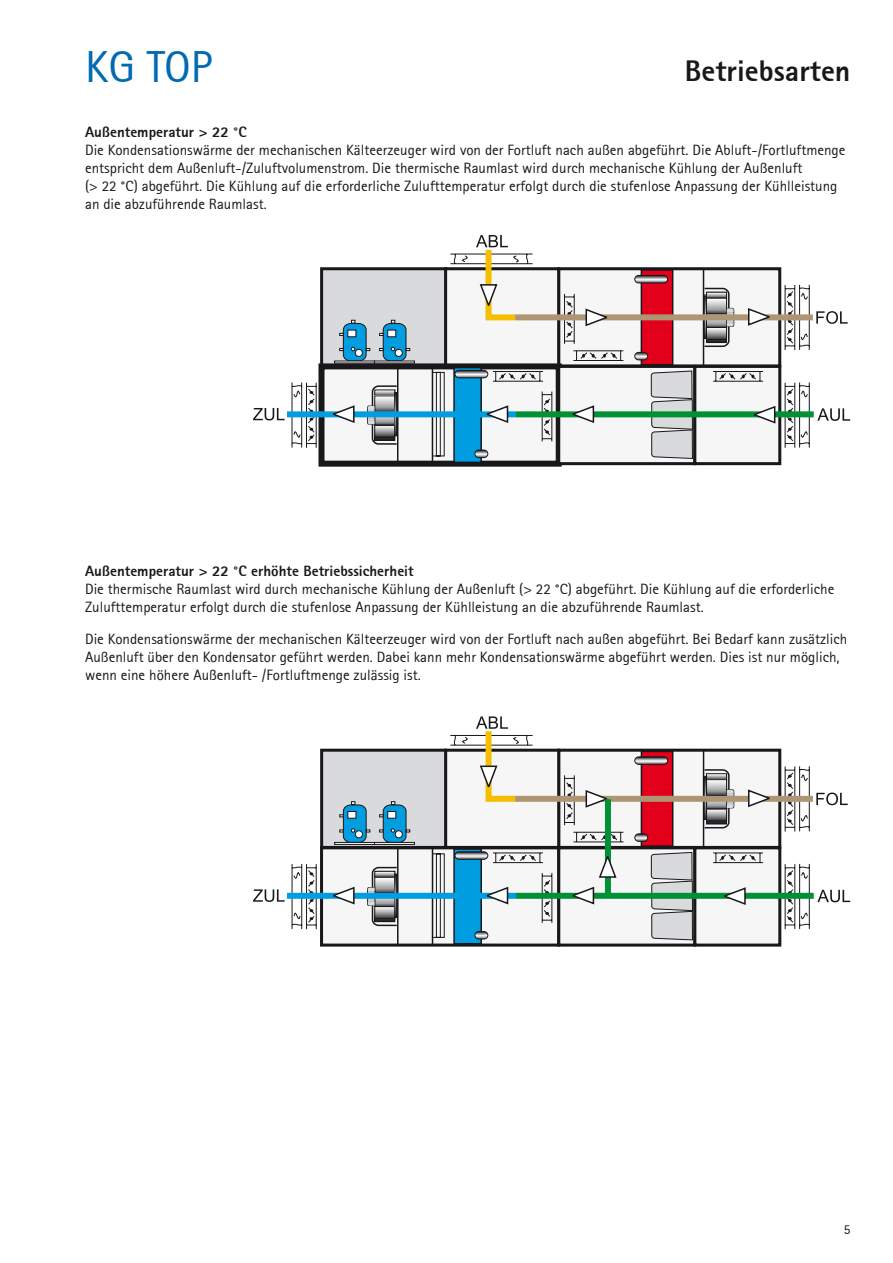
<style>
.page{position:relative;width:893px;height:1263px;background:#fff}
.page>*{position:absolute;margin:0;border:0;box-sizing:border-box;transform-origin:0 0}
.t1{font:45px "Rotis Sans Serif 55";color:#006ab2}
.t2{font:30px "Rotis Sans Serif Extra Bold 75";color:#1a171b}
.t3{font:15px/18px "Rotis Sans Serif 55";color:#1a171b}
.t4{font:15px "Rotis Sans Serif Extra Bold 75";color:#1a171b}
.t5{font:13.5px "Rotis Sans Serif 55";color:#1a171b}
</style>
<div class="page">
<svg style="left:817px;top:408px;width:33px;height:13px"></svg>
<svg style="left:253px;top:408px;width:32px;height:12px"></svg>
<div style="left:557px;top:267px;width:224px;height:100px;background:#f6f6f6;border:3px solid #1a171b"></div>
<div style="left:444px;top:267px;width:116px;height:100px;background:#f6f6f6;border:3px solid #1a171b"></div>
<div style="left:320px;top:267px;width:127px;height:100px;background:#d9dadb;border:3px solid #1a171b"></div>
<div style="left:641px;top:269px;width:32px;height:96px;background:#e2001a;border:2px solid #1a171b"></div>
<hr style="left:564px;top:294px;width:1px;height:50px;background:#1a171b">
<hr style="left:574px;top:294px;width:1px;height:50px;background:#1a171b">
<svg style="left:564px;top:296px;width:10px;height:46px"></svg>
<svg style="left:339px;top:320px;width:31px;height:41px"></svg>
<hr style="left:334px;top:361px;width:41px;height:2px;background:#fff">
<svg style="left:379px;top:320px;width:31px;height:41px"></svg>
<hr style="left:374px;top:361px;width:41px;height:2px;background:#fff">
<svg style="left:816px;top:311px;width:32px;height:13px"></svg>
<hr style="left:703px;top:268px;width:1px;height:97px;background:#1a171b">
<svg style="left:703px;top:287px;width:31px;height:61px"></svg>
<div style="left:704px;top:295px;width:3px;height:43px;border:1px solid #1a171b"></div>
<hr style="left:573px;top:360px;width:50px;height:1px;background:#1a171b">
<hr style="left:573px;top:350px;width:50px;height:1px;background:#1a171b">
<svg style="left:576px;top:351px;width:45px;height:9px"></svg>
<svg style="left:635px;top:275px;width:33px;height:8px"></svg>
<div style="left:634px;top:275px;width:34px;height:8px;border:1px solid #1a171b;border-radius:4px"></div>
<svg style="left:635px;top:352px;width:13px;height:8px"></svg>
<div style="left:634px;top:352px;width:14px;height:8px;border:1px solid #1a171b;border-radius:4px"></div>
<svg style="left:785px;top:284px;width:25px;height:67px"></svg>
<div style="left:318px;top:363px;width:244px;height:104px;background:#f6f6f6;border:6px solid #1a171b"></div>
<div style="left:453px;top:367px;width:29px;height:96px;background:#009ee0;border:2px solid #1a171b"></div>
<hr style="left:551px;top:391px;width:1px;height:50px;background:#1a171b">
<hr style="left:542px;top:391px;width:1px;height:50px;background:#1a171b">
<svg style="left:542px;top:394px;width:10px;height:45px"></svg>
<hr style="left:397px;top:366px;width:1px;height:97px;background:#1a171b">
<svg style="left:367px;top:385px;width:31px;height:60px"></svg>
<div style="left:395px;top:392px;width:2px;height:44px;border:1px solid #1a171b"></div>
<hr style="left:493px;top:381px;width:50px;height:1px;background:#1a171b">
<hr style="left:493px;top:371px;width:50px;height:1px;background:#1a171b">
<svg style="left:495px;top:372px;width:45px;height:9px"></svg>
<svg style="left:455px;top:370px;width:33px;height:8px"></svg>
<div style="left:455px;top:370px;width:33px;height:8px;border:1px solid #1a171b;border-radius:4px"></div>
<svg style="left:475px;top:450px;width:13px;height:8px"></svg>
<div style="left:474px;top:450px;width:14px;height:8px;border:1px solid #1a171b;border-radius:4px"></div>
<hr style="left:316px;top:383px;width:1px;height:65px;background:#1a171b">
<svg style="left:291px;top:382px;width:25px;height:66px"></svg>
<hr style="left:432px;top:366px;width:1px;height:97px;background:#1a171b">
<svg style="left:432px;top:372px;width:13px;height:85px"></svg>
<div style="left:557px;top:365px;width:139px;height:100px;background:#f6f6f6;border:3px solid #1a171b"></div>
<svg style="left:650px;top:370px;width:43px;height:89px;background:#c6c7c8"></svg>
<div style="left:693px;top:365px;width:88px;height:100px;background:#f6f6f6;border:3px solid #1a171b"></div>
<hr style="left:713px;top:381px;width:50px;height:1px;background:#1a171b">
<hr style="left:713px;top:371px;width:50px;height:1px;background:#1a171b">
<svg style="left:715px;top:372px;width:45px;height:9px"></svg>
<svg style="left:785px;top:382px;width:25px;height:66px"></svg>
<div style="left:515px;top:314px;width:298px;height:6px;background:#ae9675"></div>
<div style="left:287px;top:411px;width:229px;height:6px;background:#009ee0"></div>
<div style="left:516px;top:411px;width:298px;height:6px;background:#009036"></div>
<svg style="left:584px;top:308px;width:25px;height:19px"></svg>
<svg style="left:747px;top:308px;width:24px;height:18px"></svg>
<svg style="left:449px;top:235px;width:84px;height:86px"></svg>
<svg style="left:752px;top:405px;width:25px;height:19px"></svg>
<svg style="left:571px;top:405px;width:24px;height:18px"></svg>
<svg style="left:485px;top:405px;width:24px;height:18px"></svg>
<svg style="left:331px;top:405px;width:25px;height:18px"></svg>
<svg style="left:817px;top:890px;width:33px;height:12px"></svg>
<svg style="left:253px;top:889px;width:32px;height:13px"></svg>
<div style="left:557px;top:749px;width:224px;height:100px;background:#f6f6f6;border:3px solid #1a171b"></div>
<div style="left:444px;top:749px;width:116px;height:100px;background:#f6f6f6;border:3px solid #1a171b"></div>
<div style="left:320px;top:749px;width:127px;height:100px;background:#d9dadb;border:3px solid #1a171b"></div>
<div style="left:641px;top:751px;width:32px;height:96px;background:#e2001a;border:2px solid #1a171b"></div>
<hr style="left:564px;top:775px;width:1px;height:50px;background:#1a171b">
<hr style="left:574px;top:775px;width:1px;height:50px;background:#1a171b">
<svg style="left:565px;top:778px;width:9px;height:45px"></svg>
<svg style="left:339px;top:801px;width:31px;height:41px"></svg>
<div style="left:334px;top:842px;width:41px;height:3px;background:#fff;border:1px solid #1a171b"></div>
<svg style="left:379px;top:801px;width:31px;height:41px"></svg>
<div style="left:374px;top:842px;width:41px;height:3px;background:#fff;border:1px solid #1a171b"></div>
<svg style="left:816px;top:792px;width:32px;height:13px"></svg>
<hr style="left:703px;top:749px;width:1px;height:98px;background:#1a171b">
<svg style="left:703px;top:768px;width:31px;height:61px"></svg>
<div style="left:705px;top:776px;width:2px;height:44px;border:1px solid #1a171b"></div>
<hr style="left:573px;top:841px;width:50px;height:1px;background:#1a171b">
<hr style="left:573px;top:832px;width:50px;height:1px;background:#1a171b">
<svg style="left:576px;top:832px;width:45px;height:10px"></svg>
<svg style="left:635px;top:757px;width:33px;height:7px"></svg>
<div style="left:634px;top:756px;width:34px;height:9px;border:1px solid #1a171b;border-radius:4px"></div>
<svg style="left:636px;top:835px;width:12px;height:6px"></svg>
<div style="left:634px;top:833px;width:14px;height:9px;border:1px solid #1a171b;border-radius:4px"></div>
<svg style="left:785px;top:766px;width:25px;height:66px"></svg>
<div style="left:320px;top:846px;width:240px;height:100px;background:#f6f6f6;border:3px solid #1a171b"></div>
<div style="left:453px;top:848px;width:29px;height:96px;background:#009ee0;border:2px solid #1a171b"></div>
<hr style="left:551px;top:873px;width:1px;height:50px;background:#1a171b">
<hr style="left:542px;top:873px;width:1px;height:50px;background:#1a171b">
<svg style="left:542px;top:876px;width:10px;height:45px"></svg>
<hr style="left:397px;top:847px;width:1px;height:97px;background:#1a171b">
<svg style="left:367px;top:866px;width:31px;height:61px"></svg>
<div style="left:395px;top:874px;width:2px;height:43px;border:1px solid #1a171b"></div>
<hr style="left:493px;top:862px;width:50px;height:1px;background:#1a171b">
<hr style="left:493px;top:852px;width:50px;height:1px;background:#1a171b">
<svg style="left:495px;top:853px;width:45px;height:10px"></svg>
<svg style="left:455px;top:852px;width:33px;height:7px"></svg>
<div style="left:455px;top:851px;width:33px;height:9px;border:1px solid #1a171b;border-radius:4px"></div>
<svg style="left:475px;top:931px;width:13px;height:8px"></svg>
<div style="left:475px;top:931px;width:13px;height:8px;border:1px solid #1a171b;border-radius:4px"></div>
<hr style="left:316px;top:864px;width:1px;height:65px;background:#1a171b">
<svg style="left:291px;top:863px;width:25px;height:67px"></svg>
<hr style="left:432px;top:847px;width:1px;height:97px;background:#1a171b">
<svg style="left:432px;top:853px;width:13px;height:85px"></svg>
<div style="left:557px;top:846px;width:139px;height:100px;background:#f6f6f6;border:3px solid #1a171b"></div>
<svg style="left:650px;top:851px;width:43px;height:90px;background:#c7c8c9"></svg>
<div style="left:693px;top:846px;width:88px;height:100px;background:#f6f6f6;border:3px solid #1a171b"></div>
<hr style="left:713px;top:862px;width:50px;height:1px;background:#1a171b">
<hr style="left:713px;top:852px;width:50px;height:1px;background:#1a171b">
<svg style="left:715px;top:853px;width:46px;height:10px"></svg>
<svg style="left:785px;top:863px;width:25px;height:67px"></svg>
<div style="left:515px;top:796px;width:298px;height:6px;background:#ae9675"></div>
<div style="left:287px;top:893px;width:229px;height:6px;background:#009ee0"></div>
<div style="left:516px;top:893px;width:298px;height:6px;background:#009036"></div>
<svg style="left:584px;top:790px;width:25px;height:19px"></svg>
<svg style="left:747px;top:789px;width:24px;height:19px"></svg>
<svg style="left:449px;top:716px;width:84px;height:86px"></svg>
<svg style="left:722px;top:887px;width:25px;height:18px"></svg>
<svg style="left:571px;top:886px;width:24px;height:19px"></svg>
<svg style="left:485px;top:886px;width:24px;height:19px"></svg>
<svg style="left:331px;top:886px;width:25px;height:19px"></svg>
<div style="left:605px;top:799px;width:6px;height:96px;background:#009036"></div>
<svg style="left:598px;top:854px;width:19px;height:25px"></svg>
<h1 class="t1" style="left:85px;top:40px;width:129px">KG TOP</h1>
<h2 class="t2" style="left:685px;top:52px;width:167px">Betriebsarten</h2>
<p class="t4" style="left:85px;top:123px;width:163px">Außentemperatur &gt; 22 °C</p>
<p class="t3" style="left:85px;top:141px;width:762px">Die Kondensationswärme der mechanischen Kälteerzeuger wird von der Fortluft nach außen abgeführt. Die Abluft-/Fortluftmenge entspricht dem Außenluft-/Zuluftvolumenstrom. Die thermische Raumlast wird durch mechanische Kühlung der Außenluft<br>(&gt; 22 °C) abgeführt. Die Kühlung auf die erforderliche Zulufttemperatur erfolgt durch die stufenlose Anpassung der Kühlleistung an die abzuführende Raumlast.</p>
<p class="t4" style="left:85px;top:561px;width:330px">Außentemperatur &gt; 22 °C erhöhte Betriebssicherheit</p>
<p class="t3" style="left:85px;top:579px;width:751px">Die thermische Raumlast wird durch mechanische Kühlung der Außenluft (&gt; 22 °C) abgeführt. Die Kühlung auf die erforderliche<br>Zulufttemperatur erfolgt durch die stufenlose Anpassung der Kühlleistung an die abzuführende Raumlast.</p>
<p class="t3" style="left:85px;top:630px;width:764px">Die Kondensationswärme der mechanischen Kälteerzeuger wird von der Fortluft nach außen abgeführt. Bei Bedarf kann zusätzlich<br>Außenluft über den Kondensator geführt werden. Dabei kann mehr Kondensationswärme abgeführt werden. Dies ist nur möglich, wenn eine höhere Außenluft- /Fortluftmenge zulässig ist.</p>
<p class="t5" style="left:844px;top:1221px;width:8px">5</p>
</div>
